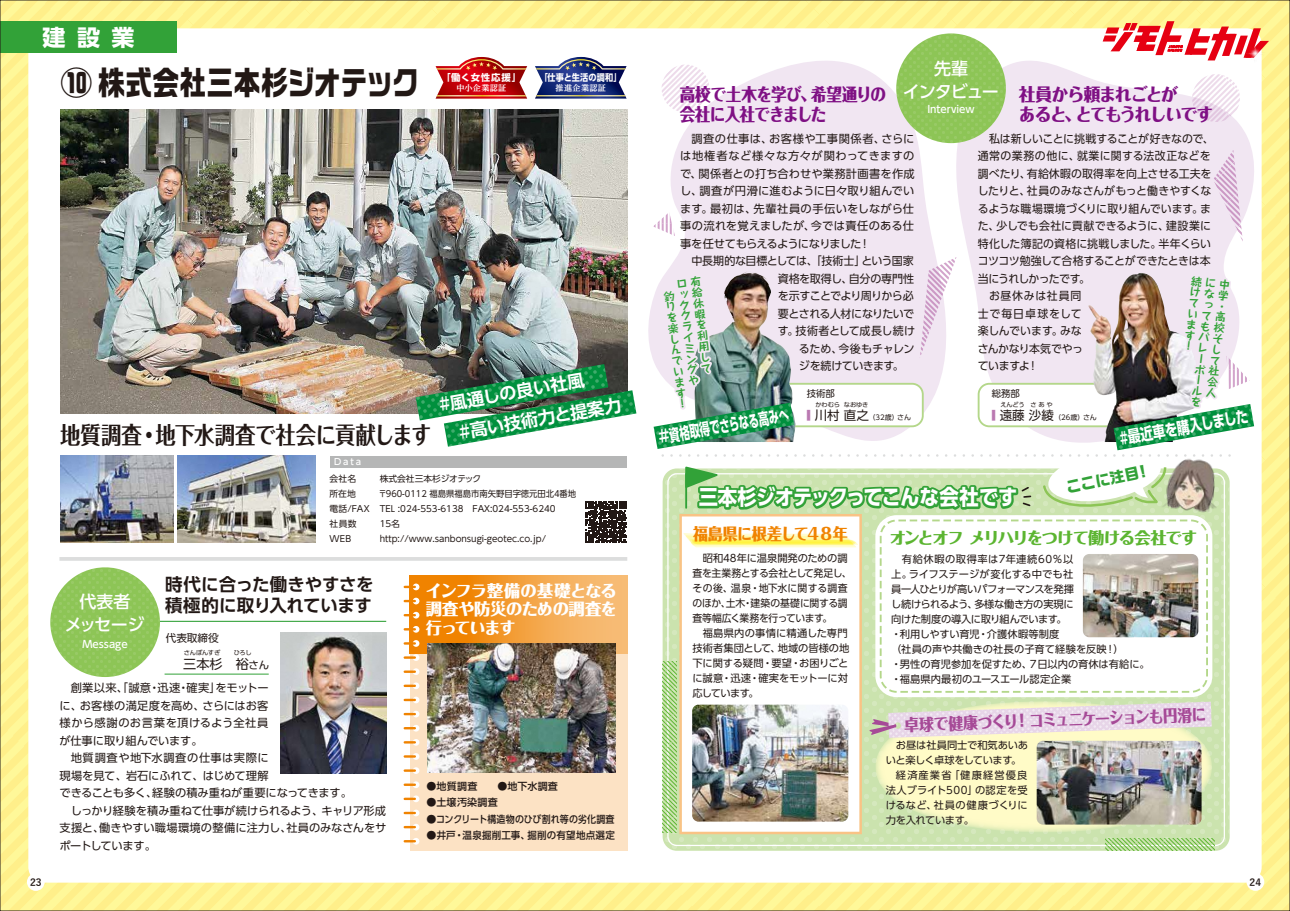
<style>
.page{position:relative;width:1290px;height:911px;background:#fff}
.page>*{position:absolute;margin:0;border:0;box-sizing:border-box;transform-origin:0 0}
.t1{font:700 32.62px "Ro G San Srf Std";letter-spacing:.015em;color:#221815}
.t2{font:700 23.75px "Folk Pro";letter-spacing:-.015em;color:#221815;scale:.86 1}
.t3{font:700 22.5px "UD Shin Go Pro";color:#fff}
.t4{font:700 21.25px "UD Shin Go Pro";letter-spacing:-.025em;color:#fff;scale:.91 1}
.t5{font:800 17.5px/20px "Folk Pro";letter-spacing:-.05em;color:#7f1084;scale:.89 1}
.t6{font:700 17.5px/21.2px "UD Shin Go Pro De";letter-spacing:-.015em;color:#221815}
.t7{font:800 17.5px/20px "Folk Pro";letter-spacing:-.05em;color:#7f1084;scale:.95 1}
.t8{font:700 17.25px "UD Shin Go Pro De";color:#fff}
.t9{font:500 17px/23.2px "UD Shin Go Pro";letter-spacing:-.055em;color:#fff;text-align:center}
.t10{font:500 17px/23.2px "UD Shin Go Pro";letter-spacing:-.025em;color:#fff;text-align:center}
.t11{font:700 16.5px "UD Shin Go Pro";color:#fff;scale:1.05 1}
.t12{font:700 16.5px "UD Shin Go Pro";color:#fff;scale:.76 1}
.t13{font:800 16.25px/18.8px "Folk Pro";letter-spacing:-.035em;color:#fff}
.t14{font:800 16.25px "Folk Pro";color:#a64a97;scale:.9 1}
.t15{font:800 16.25px "Folk Pro";letter-spacing:-.07em;color:#5cb531}
.t16{font:800 16.25px "Folk Pro";letter-spacing:-.045em;color:#f08300;scale:.92 1}
.t17{font:700 15px "Ro G San Srf Std";color:#32a238}
.t18{font:13.12px "UD Shin Go Pro";color:#221815}
.t19{font:11.25px/17.5px "UD Shin Go Pro";letter-spacing:-.01em;color:#221815;text-align:justify}
.t20{font:11.25px "UD Shin Go Pro";letter-spacing:-.05em;color:#221815}
.t21{font:11.25px "UD Shin Go Pro";letter-spacing:-.04em;color:#221815}
.t22{font:11.25px "UD Shin Go Pro";letter-spacing:-.065em;color:#221815}
.t23{font:11.25px "UD Shin Go Pro";letter-spacing:-.035em;color:#221815}
.t24{font:11.25px "UD Shin Go Pro";letter-spacing:.01em;color:#221815}
.t25{font:11.25px "UD Shin Go Pro";letter-spacing:-.045em;color:#221815}
.t26{font:11.25px "UD Shin Go Pro";letter-spacing:.035em;color:#221815}
.t27{font:11.25px "UD Shin Go Pro";letter-spacing:.055em;color:#221815}
.t28{font:11.25px "UD Shin Go Pro";letter-spacing:-.055em;color:#221815}
.t29{font:11.25px "UD Shin Go Pro";letter-spacing:.08em;color:#221815}
.t30{font:11.25px "UD Shin Go Pro";letter-spacing:.065em;color:#221815}
.t31{font:700 10.88px/10.9px "Taka Hand Std";color:#32a238;text-align:justify}
.t32{font:10.62px "UD Shin Go Pro";color:#221815}
.t33{font:10.25px/15px "UD Shin Go Pro";letter-spacing:-.01em;color:#221815}
.t34{font:10.25px "UD Shin Go Pro";letter-spacing:.025em;color:#221815}
.t35{font:500 10.25px "UD Shin Go Pro";color:#fff}
.t36{font:10.25px "UD Shin Go Pro";letter-spacing:-.045em;color:#221815}
.t37{font:10.25px "UD Shin Go Pro";letter-spacing:.115em;color:#221815}
.t38{font:10.25px "UD Shin Go Pro";letter-spacing:-.03em;color:#221815}
.t39{font:500 10px "UD Shin Go Pro";letter-spacing:.02em;color:#221815}
.t40{font:500 10px "UD Shin Go Pro";color:#221815}
.t41{font:700 10px "Yu Gothic";color:#221815}
.t42{font:700 9.38px "UD Shin Go Pro";letter-spacing:.015em;color:#fff;scale:.87 1}
.t43{font:700 9.38px "UD Shin Go Pro";letter-spacing:.035em;color:#fff}
.t44{font:9.38px "UD Shin Go Pro";color:#221815}
.t45{font:8.75px/15px "UD Shin Go Pro";color:#221815}
.t46{font:8.75px/15px "UD Shin Go Pro";letter-spacing:.025em;color:#221815}
.t47{font:500 8.75px "UD Shin Go Pro";color:#fff}
.t48{font:700 8.12px "UD Reimin Pro";letter-spacing:.035em;color:#fff}
.t49{font:7px "UD Shin Go Pro";color:#221815}
.t50{font:6.25px "UD Shin Go Pro";letter-spacing:-.025em;color:#221815}
.s1{font-size:10.38px}
.s2{font-size:12.5px;color:#ba79b1}
.s3{font-size:12.5px}
</style>
<div class="page">
<img style="left:0;top:0;width:1290px;height:911px">
<h3 class="t3" style="left:43px;top:19px;width:94px">建設業</h3>
<h1 class="t1" style="left:60px;top:60px;width:360px">⑩株式会社三本杉ジオテック</h1>
<p class="t43" style="left:441px;top:70px;width:81px">「働く女性応援」</p>
<p class="t48" style="left:456px;top:82px;width:51px">中小企業認証</p>
<p class="t42" style="left:540px;top:70px;width:96px">「仕事と生活の調和」</p>
<p class="t48" style="left:556px;top:82px;width:52px">推進企業認証</p>
<h2 class="t2" style="left:60px;top:414px;width:433px">地質調査・地下水調査で社会に貢献します</h2>
<h3 class="t8" style="left:437px;top:391px;width:148px;rotate:-10deg">#風通しの良い社風</h3>
<h3 class="t8" style="left:457px;top:419px;width:166px;rotate:-10deg">#高い技術力と提案力</h3>
<h3 class="t10" style="left:65px;top:589px;width:81px">代表者<br>メッセージ</h3>
<p class="t35" style="left:82px;top:635px;width:47px">Message</p>
<p class="t47" style="left:334px;top:455px;width:29px">Data</p>
<p class="t46" style="left:330px;top:470px;width:42px">会社名<br>所在地<br>電話/FAX社員数<br>WEB</p>
<p class="t45" style="left:379px;top:470px;width:199px">株式会社三本杉ジオテック<br>〒960-0112 福島県福島市南矢野目字徳元田北４番地<br>TEL :024-553-6138　FAX:024-553-6240<br>15名<br>http://www.sanbonsugi-geotec.co.jp/</p>
<h3 class="t6" style="left:165px;top:573px;width:210px">時代に合った働きやすさを積極的に取り入れています</h3>
<h3 class="t13" style="left:426px;top:579px;width:193px">インフラ整備の基礎となる調査や防災のための調査を</h3>
<p class="t32" style="left:166px;top:629px;width:55px">代表取締役</p>
<h3 class="t13" style="left:426px;top:616px;width:92px">行っています</h3>
<p class="t50" style="left:166px;top:647px;width:56px">　　 さんぼんすぎ</p>
<p class="t50" style="left:234px;top:647px;width:19px">ひろし</p>
<p class="t18" style="left:166px;top:653px;width:105px">　 三本杉　裕<span class="s1">さん</span></p>
<p class="t19" style="left:59px;top:678px;width:211px;text-indent:11px">創業以来、「誠意・迅速・確実」をモットーに、お客様の満足度を高め、さらにはお客様から感謝のお言葉を頂けるよう全社員が仕事に取り組んでいます。</p>
<p class="t27" style="left:71px;top:748px;width:199px">地質調査や地下水調査の仕事は実際に</p>
<p class="t19" style="left:59px;top:766px;width:211px">現場を見て、岩石にふれて、はじめて理解</p>
<p class="t19" style="left:59px;top:783px;width:294px">できることも多く、経験の積み重ねが重要になってきます。</p>
<p class="t21" style="left:71px;top:801px;width:317px">しっかり経験を積み重ねて仕事が続けられるよう、キャリア形成</p>
<p class="t19" style="left:59px;top:818px;width:328px">支援と、働きやすい職場環境の整備に注力し、社員のみなさんをサ</p>
<p class="t20" style="left:59px;top:836px;width:98px">ポートしています。</p>
<p class="t39" style="left:426px;top:778px;width:133px">●地質調査　　●地下水調査</p>
<p class="t39" style="left:426px;top:794px;width:73px">●土壌汚染調査</p>
<p class="t40" style="left:426px;top:810px;width:190px">●コンクリート構造物のひび割れ等の劣化調査</p>
<p class="t39" style="left:426px;top:827px;width:190px">●井戸・温泉掘削工事、掘削の有望地点選定</p>
<h3 class="t5" style="left:680px;top:82px;width:234px">高校で土木を学び、希望通りの会社に入社できました</h3>
<h3 class="t9" style="left:903px;top:56px;width:98px">先輩<br>インタビュー</h3>
<p class="t35" style="left:927px;top:101px;width:49px">Interview</p>
<h3 class="t7" style="left:1019px;top:82px;width:206px">社員から頼まれごとが<br>あると、とてもうれしいです</h3>
<p class="t19" style="left:989px;top:129px;width:226px">私は新しいことに挑戦することが好きなので、</p>
<p class="t26" style="left:978px;top:147px;width:234px">通常の業務の他に、就業に関する法改正などを</p>
<p class="t19" style="left:978px;top:164px;width:235px">調べたり、有給休暇の取得率を向上させる工夫を</p>
<p class="t19" style="left:978px;top:182px;width:235px">したりと、社員のみなさんがもっと働きやすくな</p>
<p class="t19" style="left:978px;top:199px;width:235px">るような職場環境づくりに取り組んでいます。ま</p>
<p class="t24" style="left:978px;top:217px;width:235px">た、少しでも会社に貢献できるように、建設業に</p>
<p class="t19" style="left:978px;top:234px;width:235px">特化した簿記の資格に挑戦しました。半年くらい</p>
<p class="t25" style="left:978px;top:252px;width:234px">コツコツ勉強して合格することができたときは本</p>
<p class="t22" style="left:978px;top:269px;width:114px">当にうれしかったです。</p>
<p class="t30" style="left:989px;top:287px;width:94px">お昼休みは社員同</p>
<p class="t29" style="left:978px;top:304px;width:106px">士で毎日卓球をして</p>
<p class="t19" style="left:978px;top:322px;width:105px">楽しんでいます。みな</p>
<p class="t28" style="left:978px;top:339px;width:107px">さんかなり本気でやっ</p>
<p class="t19" style="left:978px;top:357px;width:62px">ていますよ！</p>
<p class="t19" style="left:680px;top:129px;width:236px;text-indent:11px">調査の仕事は、お客様や工事関係者、さらには地権者など様々な方々が関わってきますので、関係者との打ち合わせや業務計画書を作成し、調査が円滑に進むように日々取り組んでいます。最初は、先輩社員の手伝いをしながら仕事の流れを覚えましたが、今では責任のある仕事を任せてもらえるようになりました！</p>
<p class="t23" style="left:691px;top:252px;width:224px">中長期的な目標としては、「技術士」という国家</p>
<p class="t19" style="left:778px;top:269px;width:138px">資格を取得し、自分の専門性</p>
<p class="t22" style="left:778px;top:287px;width:138px">を示すことでより周りから必</p>
<p class="t20" style="left:778px;top:304px;width:138px">要とされる人材になりたいで</p>
<p class="t19" style="left:778px;top:322px;width:139px">す。技術者として成長し続け</p>
<p class="t19" style="left:799px;top:339px;width:117px">るため、今後もチャレン</p>
<p class="t20" style="left:799px;top:357px;width:106px">ジを続けていきます。</p>
<p class="t31" style="left:690px;top:276px;width:7px;rotate:-7deg">有給休暇を利用して</p>
<p class="t31" style="left:1192px;top:274px;width:7px;rotate:7deg">続けています！</p>
<p class="t31" style="left:1206px;top:276px;width:7px;rotate:7deg">になってもバレーボールを</p>
<p class="t31" style="left:1220px;top:278px;width:7px;rotate:7deg">中学・高校そして社会人</p>
<p class="t31" style="left:676px;top:277px;width:7px;rotate:-7deg">ロッククライミングや</p>
<p class="t31" style="left:663px;top:290px;width:7px;rotate:-7deg">釣りを楽しんでいます！</p>
<p class="t44" style="left:992px;top:385px;width:30px">総務部</p>
<p class="t50" style="left:1000px;top:399px;width:54px">えんどう さあや</p>
<p class="t49" style="left:992px;top:411px;width:106px"><span class="s2">■</span> <span class="s3">遠藤 沙綾</span> （26歳）さん</p>
<p class="t44" style="left:807px;top:385px;width:30px">技術部</p>
<p class="t50" style="left:815px;top:399px;width:54px">かわむらなおゆき</p>
<p class="t49" style="left:807px;top:411px;width:106px"><span class="s2">■</span> <span class="s3">川村 直之</span>（32歳）さん</p>
<h3 class="t11" style="left:656px;top:424px;width:127px;rotate:-10deg">#資格取得でさらなる高みへ</h3>
<h3 class="t12" style="left:1118px;top:425px;width:172px;rotate:-10deg">#最近車を購入しました</h3>
<h3 class="t4" style="left:699px;top:480px;width:352px">三本杉ジオテックってこんな会社です</h3>
<h3 class="t17" style="left:1064px;top:478px;width:84px;rotate:-12deg">ここに注目!</h3>
<h3 class="t16" style="left:693px;top:520px;width:170px">福島県に根差して４８年</h3>
<p class="t33" style="left:692px;top:550px;width:161px;text-indent:10px">昭和48年に温泉開発のための調査を主業務とする会社として発足し、その後、温泉・地下水に関する調査のほか、土木・建築の基礎に関する調査等幅広く業務を行っています。</p>
<p class="t33" style="left:692px;top:625px;width:158px;text-indent:10px">福島県内の事情に精通した専門技術者集団として、地域の皆様の地下に関する疑問・要望・お困りごとに誠意・迅速・確実をモットーに対応しています。</p>
<h3 class="t15" style="left:890px;top:524px;width:309px">オンとオフ メリハリをつけて働ける会社です</h3>
<p class="t33" style="left:891px;top:551px;width:260px">　有給休暇の取得率は7年連続60％以<br>上。ライフステージが変化する中でも社<br>員一人ひとりが高いパフォーマンスを発揮<br>し続けられるよう、多様な働き方の実現に<br>向けた制度の導入に取り組んでいます。<br>・利用しやすい育児・介護休暇等制度<br>（社員の声や共働きの社長の子育て経験を反映！）<br>・男性の育児参加を促すため、７日以内の育休は有給に。・福島県内最初のユースエール認定企業</p>
<h3 class="t14" style="left:904px;top:711px;width:337px;rotate:-2deg">卓球で健康づくり！コミュニケーションも円滑に</h3>
<p class="t33" style="left:896px;top:737px;width:133px">お昼は社員同士で和気あいあ</p>
<p class="t36" style="left:886px;top:752px;width:137px">いと楽しく卓球をしています。</p>
<p class="t37" style="left:896px;top:767px;width:133px">経済産業省「健康経営優良</p>
<p class="t34" style="left:886px;top:782px;width:144px">法人ブライト500」の認定を受</p>
<p class="t34" style="left:886px;top:797px;width:144px">けるなど、社員の健康づくりに</p>
<p class="t38" style="left:886px;top:812px;width:90px">力を入れています。</p>
<p class="t41" style="left:30px;top:876px;width:13px">23</p>
<p class="t41" style="left:1249px;top:876px;width:13px">24</p>
</div>
